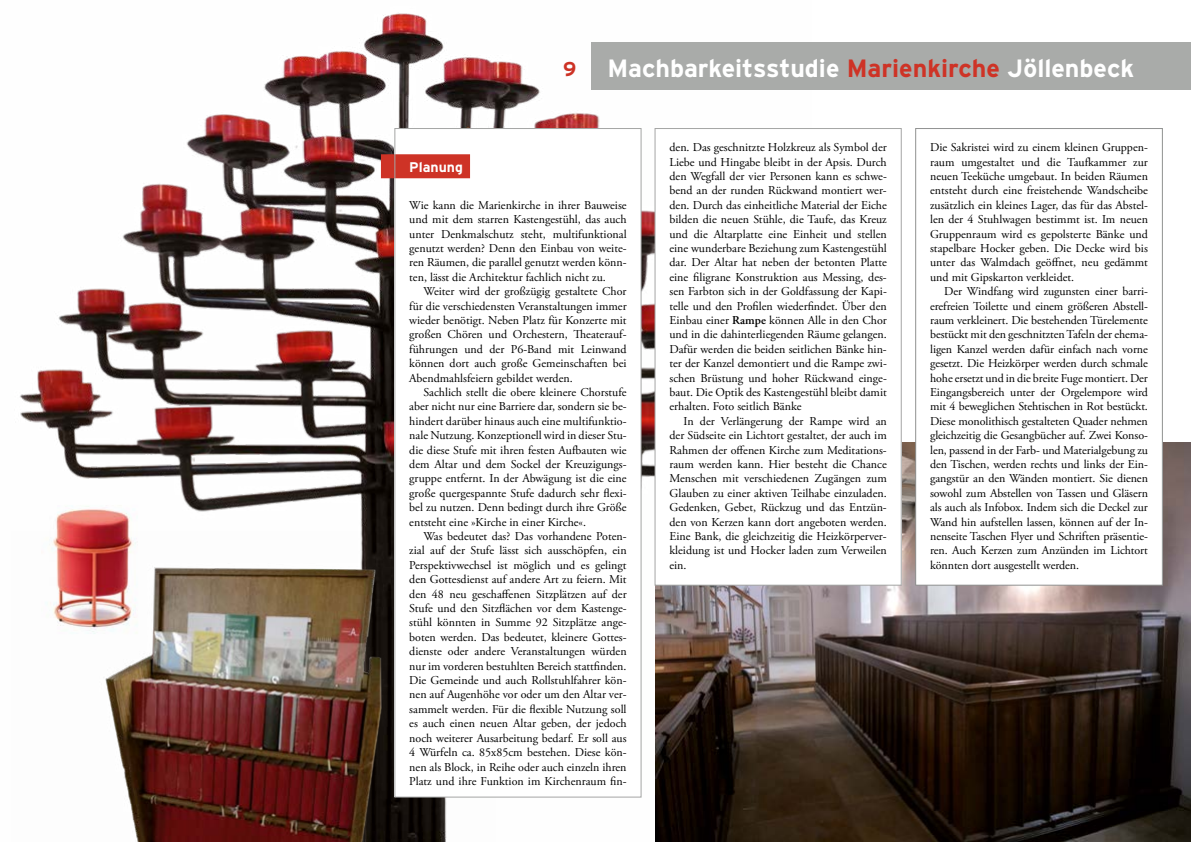
<style>
.page{position:relative;width:1191px;height:842px;background:#fff}
.page>*{position:absolute;margin:0;border:0;box-sizing:border-box;transform-origin:0 0}
.t1{font:700 25px "Interstate";color:#fff}
.t2{font:700 20px "Interstate";color:#ce3326}
.t3{font:700 14px "Interstate";color:#fff}
.t4{font:12px/14.4px "Adobe Garamond Pro";color:#000;text-align:justify}
.s1{color:#ce3326}
.s2{font-weight:600}
</style>
<div class="page">
<img style="left:20px;top:13px;width:635px;height:785px">
<img style="left:20px;top:531px;width:475px;height:311px">
<img style="left:655px;top:442px;width:536px;height:400px">
<div style="left:395px;top:129px;width:246px;height:668px;background:#fff"></div>
<div style="left:381px;top:154px;width:89px;height:24px;background:#ce3326"></div>
<div style="left:394px;top:128px;width:247px;height:669px;border:1px solid #a4a5a4"></div>
<div style="left:655px;top:129px;width:246px;height:456px;background:#fff"></div>
<div style="left:655px;top:128px;width:246px;height:457px;border:1px solid #a4a5a4"></div>
<div style="left:915px;top:129px;width:247px;height:456px;background:#fff"></div>
<div style="left:915px;top:128px;width:247px;height:457px;border:1px solid #909291"></div>
<div style="left:591px;top:42px;width:600px;height:48px;background:#a9aba9"></div>
<h2 class="t2" style="left:563px;top:58px;width:15px">9</h2>
<h1 class="t1" style="left:607px;top:54px;width:528px">Machbarkeitsstudie <span class="s1">Marienkirche</span> Jöllenbeck</h1>
<p class="t3" style="left:409px;top:159px;width:55px">Planung</p>
<p class="t4" style="left:409px;top:198px;width:219px">Wie kann die Marienkirche in ihrer Bauweise und mit dem starren Kastengestühl, das auch unter Denkmalschutz steht, multifunktional genutzt werden? Denn den Einbau von weite&shy;ren Räumen, die parallel genutzt werden könn&shy;ten, lässt die Architektur fachlich nicht zu.</p>
<p class="t4" style="left:409px;top:285px;width:219px;text-indent:14px">Weiter wird der großzügig gestaltete Chor für die verschiedensten Veranstaltungen immer wieder benötigt. Neben Platz für Konzerte mit großen Chören und Orchestern, Theaterauf&shy;führungen und der P6-Band mit Leinwand können dort auch große Gemeinschaften bei Abendmahlsfeiern gebildet werden.</p>
<p class="t4" style="left:409px;top:385px;width:219px;text-indent:14px">Sachlich stellt die obere kleinere Chorstufe aber nicht nur eine Barriere dar, sondern sie be&shy;hindert darüber hinaus auch eine multifunktio&shy;nale Nutzung. Konzeptionell wird in dieser Stu&shy;die diese Stufe mit ihren festen Aufbauten wie dem Altar und dem Sockel der Kreuzigungs&shy;gruppe entfernt. In der Abwägung ist die eine große quergespannte Stufe dadurch sehr flexi&shy;bel zu nutzen. Denn bedingt durch ihre Größe entsteht eine »Kirche in einer Kirche«.</p>
<p class="t4" style="left:409px;top:529px;width:219px;text-align:left;text-indent:14px">Was bedeutet das? Das vorhandene Poten&shy;zial auf der Stufe lässt sich ausschöpfen, ein Perspektivwechsel ist möglich und es gelingt den Gottesdienst auf andere Art zu feiern. Mit den 48 neu geschaffenen Sitzplätzen auf der Stufe und den Sitzflächen vor dem Kastenge&shy;stühl könnten in Summe 92 Sitzplätze ange&shy;boten werden. Das bedeutet, kleinere Gottes&shy;dienste oder andere Veranstaltungen würden nur im vorderen bestuhlten Bereich stattfinden.<br>Die Gemeinde und auch Rollstuhlfahrer kön&shy;nen auf Augenhöhe vor oder um den Altar ver&shy;sammelt werden. Für die flexible Nutzung soll es auch einen neuen Altar geben, der jedoch noch weiterer Ausarbeitung bedarf. Er soll aus 4 Würfeln ca. 85x85cm bestehen. Diese kön&shy;nen als Block, in Reihe oder auch einzeln ihren Platz und ihre Funktion im Kirchenraum fin-</p>
<p class="t4" style="left:669px;top:141px;width:219px;text-align:left">den. Das geschnitzte Holzkreuz als Symbol der Liebe und Hingabe bleibt in der Apsis. Durch den Wegfall der vier Personen kann es schwe&shy;bend an der runden Rückwand montiert wer&shy;den. Durch das einheitliche Material der Eiche bilden die neuen Stühle, die Taufe, das Kreuz und die Altarplatte eine Einheit und stellen eine wunderbare Beziehung zum Kastengestühl dar. Der Altar hat neben der betonten Platte eine filigrane Konstruktion aus Messing, des&shy;sen Farbton sich in der Goldfassung der Kapi&shy;telle und den Profilen wiederfindet. Über den Einbau einer <span class="s2">Rampe</span> können Alle in den Chor und in die dahinterliegenden Räume gelangen.<br>Dafür werden die beiden seitlichen Bänke hin&shy;ter der Kanzel demontiert und die Rampe zwi&shy;schen Brüstung und hoher Rückwand einge&shy;baut. Die Optik des Kastengestühl bleibt damit erhalten. Foto seitlich Bänke</p>
<p class="t4" style="left:669px;top:414px;width:219px;text-align:left;text-indent:14px">In der Verlängerung der Rampe wird an der Südseite ein Lichtort gestaltet, der auch im Rahmen der offenen Kirche zum Meditations&shy;raum werden kann. Hier besteht die Chance Menschen mit verschiedenen Zugängen zum Glauben zu einer aktiven Teilhabe einzuladen.<br>Gedenken, Gebet, Rückzug und das Entzün&shy;den von Kerzen kann dort angeboten werden.<br>Eine Bank, die gleichzeitig die Heizkörperver&shy;kleidung ist und Hocker laden zum Verweilen ein.</p>
<p class="t4" style="left:930px;top:141px;width:219px">Die Sakristei wird zu einem kleinen Gruppen&shy;raum umgestaltet und die Taufkammer zur neuen Teeküche umgebaut. In beiden Räumen entsteht durch eine freistehende Wandscheibe zusätzlich ein kleines Lager, das für das Abstel&shy;len der 4 Stuhlwagen bestimmt ist. Im neuen Gruppenraum wird es gepolsterte Bänke und stapelbare Hocker geben. Die Decke wird bis unter das Walmdach geöffnet, neu gedämmt und mit Gipskarton verkleidet.</p>
<p class="t4" style="left:930px;top:285px;width:219px;text-align:left;text-indent:14px">Der Windfang wird zugunsten einer barri&shy;erefreien Toilette und einem größeren Abstell&shy;raum verkleinert. Die bestehenden Türelemente bestückt mit den geschnitzten Tafeln der ehema&shy;ligen Kanzel werden dafür einfach nach vorne gesetzt. Die Heizkörper werden durch schmale hohe ersetzt und in die breite Fuge montiert. Der Eingangsbereich unter der Orgelempore wird mit 4 beweglichen Stehtischen in Rot bestückt.<br>Diese monolithisch gestalteten Quader nehmen gleichzeitig die Gesangbücher auf. Zwei Konso&shy;len, passend in der Farb- und Materialgebung zu den Tischen, werden rechts und links der Ein&shy;gangstür an den Wänden montiert. Sie dienen sowohl zum Abstellen von Tassen und Gläsern als auch als Infobox. Indem sich die Deckel zur Wand hin aufstellen lassen, können auf der In&shy;nenseite Taschen Flyer und Schriften präsentie&shy;ren. Auch Kerzen zum Anzünden im Lichtort könnten dort ausgestellt werden.</p>
</div>
